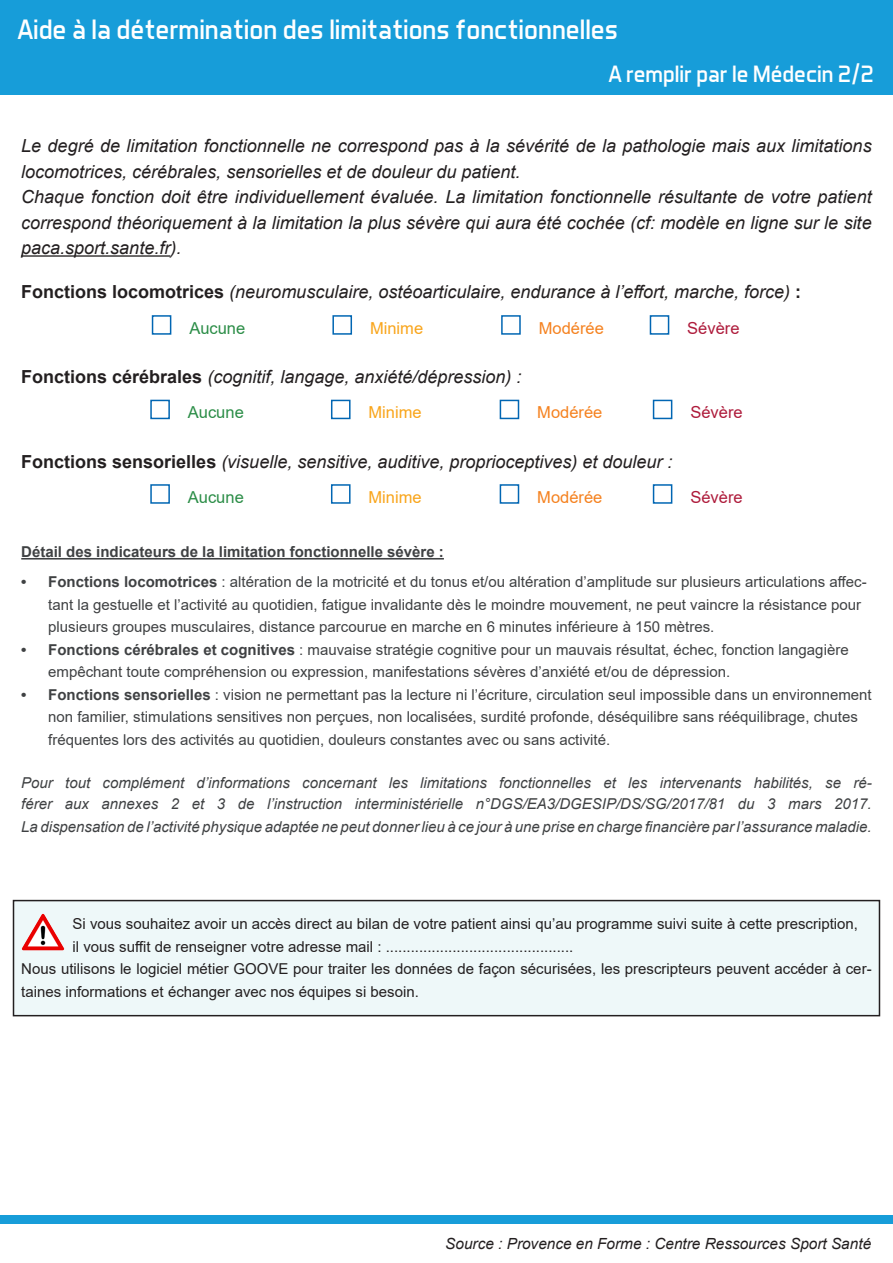
<style>
.page{position:relative;width:893px;height:1263px;background:#fff}
.page>*{position:absolute;margin:0;border:0;box-sizing:border-box;transform-origin:0 0}
.t1{font:28.5px "Aero Matics";color:#fff}
.t2{font:24px "Aero Matics";color:#fff}
.t3{font:italic 18px/25.5px "Arial";color:#231f20}
.tabul_point_max{font:16.5px "Arial";color:#f58220}
.tabul_point_max-2{font:16.5px "Arial";color:#2b8d47}
.tabul_point_max-3{font:16.5px "Arial";color:#f9a51b}
.tabul_point_max-4{font:16.5px "Arial";color:#ae1b3b}
.t4{font:italic 15.3px "Arial";color:#231f20}
.t5{font:15px/22.5px "Arial";color:#3f4143}
.t6{font:15px/22.5px "Arial";color:#231f20}
.t7{font:italic 15px/21px "Arial";color:#3f4143}
.t8{font:700 15px "Arial";color:#3f4143}
.s1{font-weight:700;font-style:normal}
.s2{font-weight:700}
</style>
<div class="page">
<div style="left:0;top:0;width:893px;height:95px;background:#179dd9"></div>
<div style="left:0;top:1216px;width:893px;height:8px;background:#179dd9"></div>
<div style="left:14px;top:900px;width:865px;height:116px;background:#eef8f9"></div>
<div style="left:13px;top:900px;width:867px;height:116px;border:2px solid #231f20"></div>
<hr style="left:21px;top:255px;width:149px;height:2px;background:#231f20">
<hr style="left:21px;top:558px;width:423px;height:1px;background:#3f4143">
<div style="left:152px;top:315px;width:19px;height:20px;border:2px solid #0166b3"></div>
<svg style="left:155px;top:317px;width:13px;height:16px"></svg>
<div style="left:332px;top:315px;width:20px;height:20px;border:2px solid #0166b3"></div>
<svg style="left:336px;top:317px;width:12px;height:16px"></svg>
<div style="left:501px;top:315px;width:20px;height:20px;border:2px solid #0166b3"></div>
<svg style="left:504px;top:317px;width:13px;height:16px"></svg>
<div style="left:650px;top:315px;width:19px;height:20px;border:2px solid #0166b3"></div>
<svg style="left:653px;top:317px;width:13px;height:16px"></svg>
<div style="left:150px;top:400px;width:20px;height:19px;border:2px solid #0166b3"></div>
<svg style="left:153px;top:402px;width:13px;height:15px"></svg>
<div style="left:331px;top:400px;width:20px;height:19px;border:2px solid #0166b3"></div>
<svg style="left:334px;top:402px;width:13px;height:15px"></svg>
<div style="left:500px;top:400px;width:19px;height:19px;border:2px solid #0166b3"></div>
<svg style="left:503px;top:402px;width:13px;height:15px"></svg>
<div style="left:653px;top:400px;width:19px;height:19px;border:2px solid #0166b3"></div>
<svg style="left:656px;top:402px;width:13px;height:15px"></svg>
<div style="left:150px;top:484px;width:20px;height:20px;border:2px solid #0166b3"></div>
<svg style="left:153px;top:486px;width:13px;height:16px"></svg>
<div style="left:331px;top:484px;width:20px;height:20px;border:2px solid #0166b3"></div>
<svg style="left:334px;top:486px;width:13px;height:16px"></svg>
<div style="left:500px;top:484px;width:19px;height:20px;border:2px solid #0166b3"></div>
<svg style="left:503px;top:486px;width:13px;height:16px"></svg>
<div style="left:653px;top:484px;width:19px;height:20px;border:2px solid #0166b3"></div>
<svg style="left:656px;top:486px;width:13px;height:16px"></svg>
<img style="left:21px;top:913px;width:43px;height:38px">
<h1 class="t1" style="left:18px;top:12px;width:602px">Aide à la détermination des limitations fonctionnelles</h1>
<h2 class="t2" style="left:609px;top:60px;width:266px">A remplir par le Médecin 2/2</h2>
<p class="t3" style="left:21px;top:133px;width:852px">Le degré de limitation fonctionnelle ne correspond pas à la sévérité de la pathologie mais aux limitations locomotrices, cérébrales, sensorielles et de douleur du patient.</p>
<p class="t3" style="left:21px;top:184px;width:852px;text-align:justify">Chaque fonction doit être individuellement évaluée. La limitation fonctionnelle résultante de votre patient correspond théoriquement à la limitation la plus sévère qui aura été cochée (cf: modèle en ligne sur le site paca.sport.sante.fr).</p>
<p class="t3" style="left:21px;top:279px;width:781px"><span class="s1">Fonctions locomotrices</span> (neuromusculaire, ostéoarticulaire, endurance à l’effort, marche, force) <span class="s1">:</span></p>
<p class="tabul_point_max-2" style="left:189px;top:316px;width:57px">Aucune</p>
<p class="tabul_point_max-3" style="left:370px;top:316px;width:55px">Minime</p>
<p class="tabul_point_max" style="left:539px;top:316px;width:67px">Modérée</p>
<p class="tabul_point_max-4" style="left:687px;top:316px;width:54px">Sévère</p>
<p class="t3" style="left:21px;top:364px;width:502px"><span class="s1">Fonctions cérébrales</span> (cognitif, langage, anxiété/dépression) :</p>
<p class="tabul_point_max-2" style="left:188px;top:401px;width:57px">Aucune</p>
<p class="tabul_point_max-3" style="left:369px;top:401px;width:55px">Minime</p>
<p class="tabul_point_max" style="left:537px;top:401px;width:67px">Modérée</p>
<p class="tabul_point_max-4" style="left:690px;top:401px;width:54px">Sévère</p>
<p class="t3" style="left:21px;top:449px;width:653px"><span class="s1">Fonctions sensorielles</span> (visuelle, sensitive, auditive, proprioceptives) et douleur :</p>
<p class="tabul_point_max-2" style="left:188px;top:485px;width:57px">Aucune</p>
<p class="tabul_point_max-3" style="left:369px;top:485px;width:55px">Minime</p>
<p class="tabul_point_max" style="left:537px;top:485px;width:67px">Modérée</p>
<p class="tabul_point_max-4" style="left:690px;top:485px;width:54px">Sévère</p>
<p class="t8" style="left:21px;top:541px;width:424px">Détail des indicateurs de la limitation fonctionnelle sévère :</p>
<p class="t5" style="left:48px;top:570px;width:820px;text-indent:-27px"><span class="s2">• Fonctions locomotrices</span> : altération de la motricité et du tonus et/ou altération d’amplitude sur plusieurs articulations affec&shy;tant la gestuelle et l’activité au quotidien, fatigue invalidante dès le moindre mouvement, ne peut vaincre la résistance pour plusieurs groupes musculaires, distance parcourue en marche en 6 minutes inférieure à 150 mètres.</p>
<p class="t5" style="left:48px;top:638px;width:802px;text-indent:-27px"><span class="s2">• Fonctions cérébrales et cognitives</span> : mauvaise stratégie cognitive pour un mauvais résultat, échec, fonction langagière empêchant toute compréhension ou expression, manifestations sévères d’anxiété et/ou de dépression.</p>
<p class="t5" style="left:48px;top:683px;width:825px;text-indent:-27px"><span class="s2">• Fonctions sensorielles</span> : vision ne permettant pas la lecture ni l’écriture, circulation seul impossible dans un environnement non familier, stimulations sensitives non perçues, non localisées, surdité profonde, déséquilibre sans rééquilibrage, chutes fréquentes lors des activités au quotidien, douleurs constantes avec ou sans activité.</p>
<p class="t7" style="left:21px;top:773px;width:852px">Pour tout complément d’informations concernant les limitations fonctionnelles et les intervenants habilités, se ré&shy;férer aux annexes 2 et 3 de l’instruction interministérielle n°DGS/EA3/DGESIP/DS/SG/2017/81 du 3 mars 2017.</p>
<p class="t7" style="left:21px;top:816px;width:852px">La dispensation de l’activité physique adaptée ne peut donner lieu à ce jour à une prise en charge financière par l’assurance maladie.</p>
<p class="t6" style="left:73px;top:912px;width:787px">Si vous souhaitez avoir un accès direct au bilan de votre patient ainsi qu’au programme suivi suite à cette prescription,</p>
<p class="t6" style="left:73px;top:935px;width:502px">il vous suffit de renseigner votre adresse mail : .............................................</p>
<p class="t6" style="left:21px;top:957px;width:852px">Nous utilisons le logiciel métier GOOVE pour traiter les données de façon sécurisées, les prescripteurs peuvent accéder à cer&shy;taines informations et échanger avec nos équipes si besoin.</p>
<p class="t4" style="left:445px;top:1234px;width:427px">Source : Provence en Forme : Centre Ressources Sport Santé</p>
</div>
